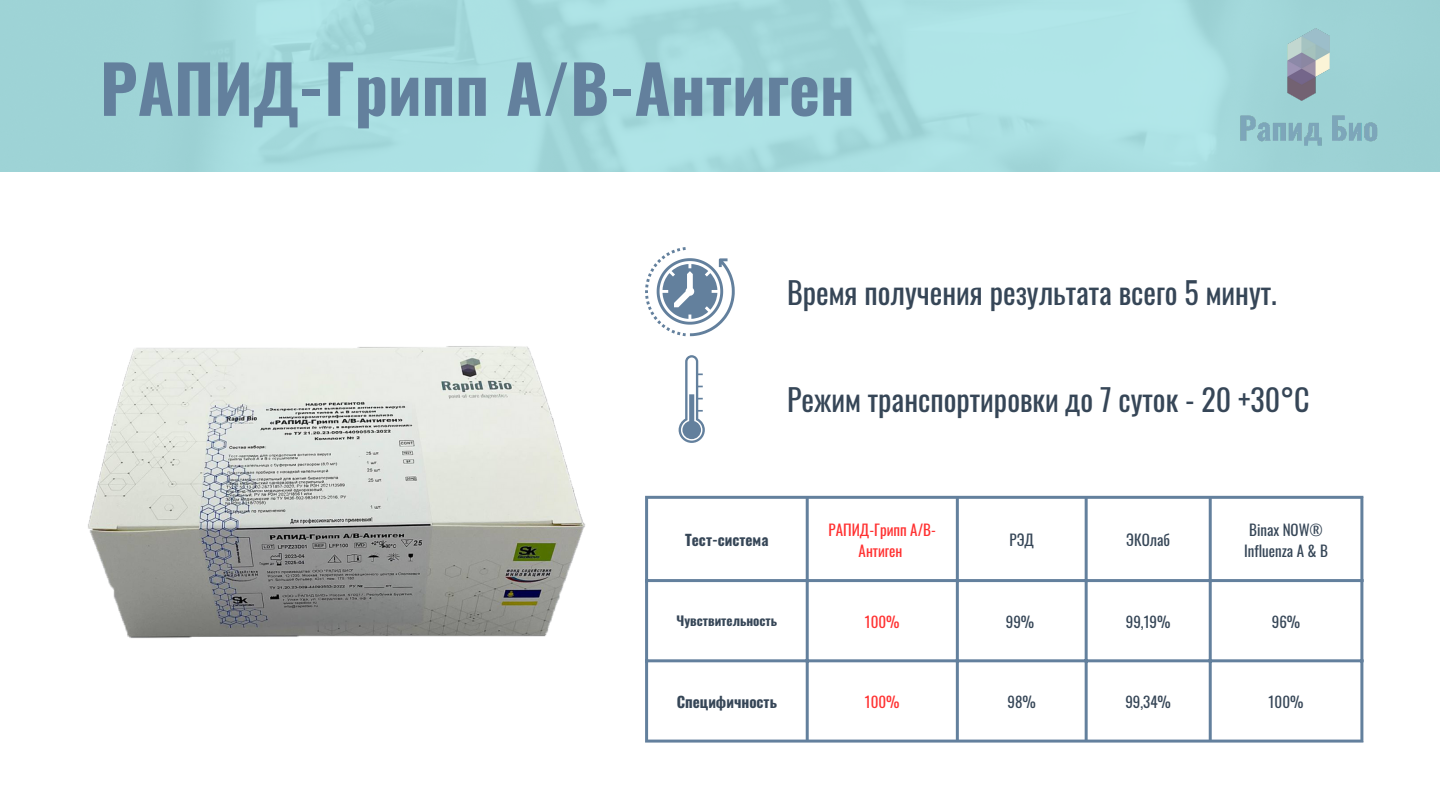
<style>
.page{position:relative;width:1440px;height:810px;background:#fff}
.page>*{position:absolute;margin:0;border:0;box-sizing:border-box;transform-origin:0 0}
.t1{font:700 66px "Oswald";color:#63809d}
.t2{font:30px "Oswald";color:#364657}
.t3{font:15px/21px "Oswald";color:#364657;text-align:center}
.t4{font:15px/21px "Oswald";color:#ff3131;text-align:center}
.t5{font:700 15px "Oswald";color:#364657}
.t6{font:700 13px "Oswald";color:#364657}
</style>
<div class="page">
<hr style="left:645px;top:499px;width:3px;height:241px;background:#63809d">
<hr style="left:806px;top:499px;width:3px;height:241px;background:#63809d">
<hr style="left:956px;top:499px;width:3px;height:241px;background:#63809d">
<hr style="left:1085px;top:499px;width:3px;height:241px;background:#63809d">
<hr style="left:1209px;top:499px;width:3px;height:241px;background:#63809d">
<hr style="left:1360px;top:499px;width:3px;height:241px;background:#63809d">
<hr style="left:645px;top:496px;width:718px;height:3px;background:#63809d">
<hr style="left:645px;top:579px;width:718px;height:3px;background:#63809d">
<hr style="left:645px;top:659px;width:718px;height:3px;background:#63809d">
<hr style="left:645px;top:740px;width:718px;height:3px;background:#63809d">
<svg style="left:645px;top:247px;width:90px;height:89px"></svg>
<svg style="left:679px;top:355px;width:26px;height:88px"></svg>
<img style="left:88px;top:346px;width:497px;height:292px">
<img style="left:1230px;top:8px;width:157px;height:158px">
<p class="t1" style="left:100px;top:37px;width:756px">РАПИД-Грипп А/B-Антиген</p>
<p class="t2" style="left:787px;top:269px;width:491px">Время получения результата всего 5 минут.</p>
<p class="t2" style="left:787px;top:377px;width:524px">Режим транспортировки до 7 суток - 20 +30°C</p>
<p class="t5" style="left:685px;top:528px;width:85px">Тест-система</p>
<p class="t4" style="left:829px;top:518px;width:109px">РАПИД-Грипп А/В-<br>Антиген</p>
<p class="t3" style="left:1010px;top:529px;width:26px">РЭД</p>
<p class="t3" style="left:1126px;top:529px;width:45px">ЭКОлаб</p>
<p class="t3" style="left:1244px;top:518px;width:85px">Binax NOW®<br>Influenza A &amp; B</p>
<p class="t6" style="left:677px;top:611px;width:102px">Чувствительность</p>
<p class="t4" style="left:865px;top:611px;width:36px">100%</p>
<p class="t3" style="left:1006px;top:611px;width:30px">99%</p>
<p class="t3" style="left:1126px;top:611px;width:46px">99,19%</p>
<p class="t3" style="left:1272px;top:611px;width:30px">96%</p>
<p class="t5" style="left:677px;top:690px;width:102px">Специфичность</p>
<p class="t4" style="left:865px;top:691px;width:36px">100%</p>
<p class="t3" style="left:1008px;top:691px;width:30px">98%</p>
<p class="t3" style="left:1125px;top:691px;width:47px">99,34%</p>
<p class="t3" style="left:1269px;top:691px;width:36px">100%</p>
</div>
